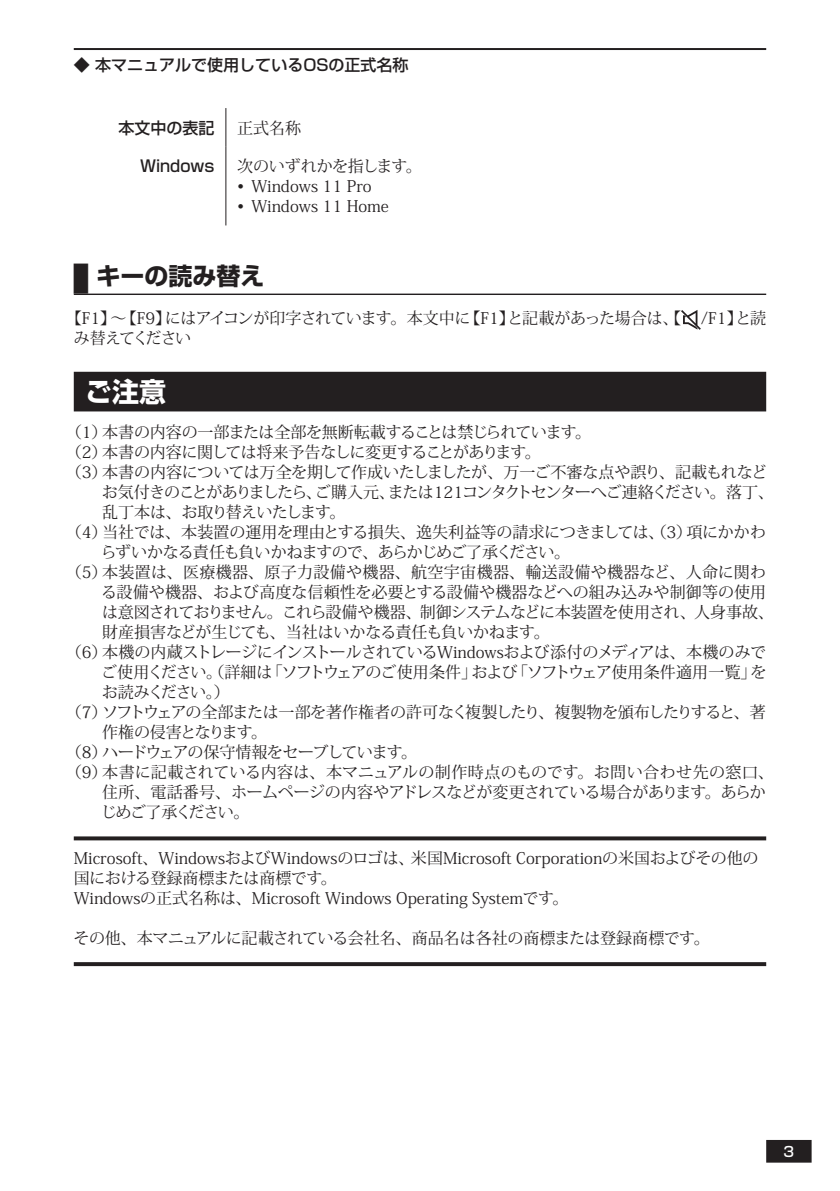
<style>
.page{position:relative;width:840px;height:1191px;background:#fff}
.page>*{position:absolute;margin:0;border:0;box-sizing:border-box;transform-origin:0 0}
.t1{font:700 27px "Shin Go Pro";color:#fff}
.t2{font:700 24px "Shin Go Pro";color:#231f20}
.t3{font:16px/20px "Koz Min Pro";letter-spacing:-.01em;color:#231f20}
.t4{font:16px/19.6px "Koz Min Pro";letter-spacing:-.04em;color:#231f20}
.t5{font:16px "Koz Min Pro";letter-spacing:.02em;color:#231f20}
.t6{font:16px "Koz Min Pro";letter-spacing:-.05em;color:#231f20}
.t7{font:16px "Koz Min Pro";letter-spacing:-.07em;color:#231f20}
.t8{font:16px "Koz Min Pro";letter-spacing:-.06em;color:#231f20}
.t9{font:16px "Koz Min Pro";letter-spacing:-.035em;color:#231f20}
.t10{font:16px "Koz Min Pro";letter-spacing:-.045em;color:#231f20}
.t11{font:16px "Koz Min Pro";letter-spacing:-.03em;color:#231f20}
.t12{font:16px "Koz Min Pro";letter-spacing:.01em;color:#231f20}
.t13{font:500 16px "Shin Go Pro";color:#231f20}
.t14{font:16px "Koz Min Pro";letter-spacing:-.085em;color:#231f20}
.t15{font:16px "Koz Min Pro";letter-spacing:-.08em;color:#231f20}
.t16{font:500 14px "Shin Go Pro";color:#fff}
.s1{font-size:30px}
</style>
<div class="page">
<div style="left:765px;top:1140px;width:46px;height:22px;background:#231f20"></div>
<hr style="left:74px;top:48px;width:691px;height:2px;background:#231f20">
<hr style="left:74px;top:293px;width:691px;height:2px;background:#231f20">
<div style="left:74px;top:372px;width:691px;height:39px;background:#231f20"></div>
<svg style="left:74px;top:836px;width:691px;height:4px;background:#3a3738"></svg>
<svg style="left:74px;top:962px;width:691px;height:4px;background:#2a2728"></svg>
<hr style="left:225px;top:108px;width:1px;height:39px;background:#231f20">
<hr style="left:225px;top:147px;width:1px;height:78px;background:#231f20">
<svg style="left:681px;top:310px;width:19px;height:20px"></svg>
<p class="t13" style="left:74px;top:52px;width:336px">◆ 本マニュアルで使用しているOSの正式名称</p>
<p class="t13" style="left:118px;top:114px;width:97px">本文中の表記</p>
<p class="t3" style="left:237px;top:117px;width:65px">正式名称</p>
<p class="t13" style="left:140px;top:153px;width:76px">Windows</p>
<p class="t3" style="left:237px;top:156px;width:186px">次のいずれかを指します。</p>
<p class="t3" style="left:237px;top:176px;width:136px">• Windows 11 Pro</p>
<p class="t3" style="left:237px;top:196px;width:153px">• Windows 11 Home</p>
<h2 class="t2" style="left:74px;top:257px;width:192px"><span class="s1">██</span> キーの読み替え</h2>
<p class="t4" style="left:74px;top:308px;width:693px;text-indent:-8px">【F1】～【F9】にはアイコンが印字されています。本文中に【F1】と記載があった場合は、【 /F1】と読み替えてください</p>
<h1 class="t1" style="left:85px;top:370px;width:82px">ご注意</h1>
<p class="t3" style="left:66px;top:422px;width:526px">（1）本書の内容の一部または全部を無断転載することは禁じられています。</p>
<p class="t4" style="left:66px;top:442px;width:476px">（2）本書の内容に関しては将来予告なしに変更することがあります。</p>
<p class="t3" style="left:66px;top:462px;width:702px">（3）本書の内容については万全を期して作成いたしましたが、万一ご不審な点や誤り、記載もれなど</p>
<p class="t7" style="left:102px;top:481px;width:673px">お気付きのことがありましたら、ご購入元、または121コンタクトセンターへご連絡ください。落丁、</p>
<p class="t6" style="left:102px;top:501px;width:245px">乱丁本は、お取り替えいたします。</p>
<p class="t3" style="left:66px;top:522px;width:701px">（4）当社では、本装置の運用を理由とする損失、逸失利益等の請求につきましては、（3）項にかかわ</p>
<p class="t8" style="left:101px;top:541px;width:470px">らずいかなる責任も負いかねますので、あらかじめご了承ください。</p>
<p class="t5" style="left:66px;top:561px;width:701px">（5）本装置は、医療機器、原子力設備や機器、航空宇宙機器、輸送設備や機器など、人命に関わ</p>
<p class="t12" style="left:101px;top:581px;width:666px">る設備や機器、および高度な信頼性を必要とする設備や機器などへの組み込みや制御等の使用</p>
<p class="t10" style="left:102px;top:601px;width:673px">は意図されておりません。これら設備や機器、制御システムなどに本装置を使用され、人身事故、</p>
<p class="t3" style="left:102px;top:622px;width:449px">財産損害などが生じても、当社はいかなる責任も負いかねます。</p>
<p class="t3" style="left:66px;top:642px;width:701px">（6）本機の内蔵ストレージにインストールされているWindowsおよび添付のメディアは、本機のみで</p>
<p class="t6" style="left:101px;top:661px;width:666px">ご使用ください。（詳細は「ソフトウェアのご使用条件」および「ソフトウェア使用条件適用一覧」を</p>
<p class="t15" style="left:102px;top:681px;width:129px">お読みください。）</p>
<p class="t9" style="left:66px;top:701px;width:701px">（7）ソフトウェアの全部または一部を著作権者の許可なく複製したり、複製物を頒布したりすると、著</p>
<p class="t7" style="left:102px;top:721px;width:166px">作権の侵害となります。</p>
<p class="t8" style="left:66px;top:741px;width:352px">（8）ハードウェアの保守情報をセーブしています。</p>
<p class="t5" style="left:66px;top:761px;width:709px">（9）本書に記載されている内容は、本マニュアルの制作時点のものです。お問い合わせ先の窓口、</p>
<p class="t11" style="left:102px;top:781px;width:665px">住所、電話番号、ホームページの内容やアドレスなどが変更されている場合があります。あらか</p>
<p class="t14" style="left:101px;top:801px;width:150px">じめご了承ください。</p>
<p class="t3" style="left:74px;top:847px;width:686px">Microsoft、WindowsおよびWindowsのロゴは、米国Microsoft Corporationの米国およびその他の国における登録商標または商標です。<br>Windowsの正式名称は、Microsoft Windows Operating Systemです。</p>
<p class="t3" style="left:73px;top:927px;width:637px">その他、本マニュアルに記載されている会社名、商品名は各社の商標または登録商標です。</p>
<p class="t16" style="left:783px;top:1140px;width:12px">3</p>
</div>
